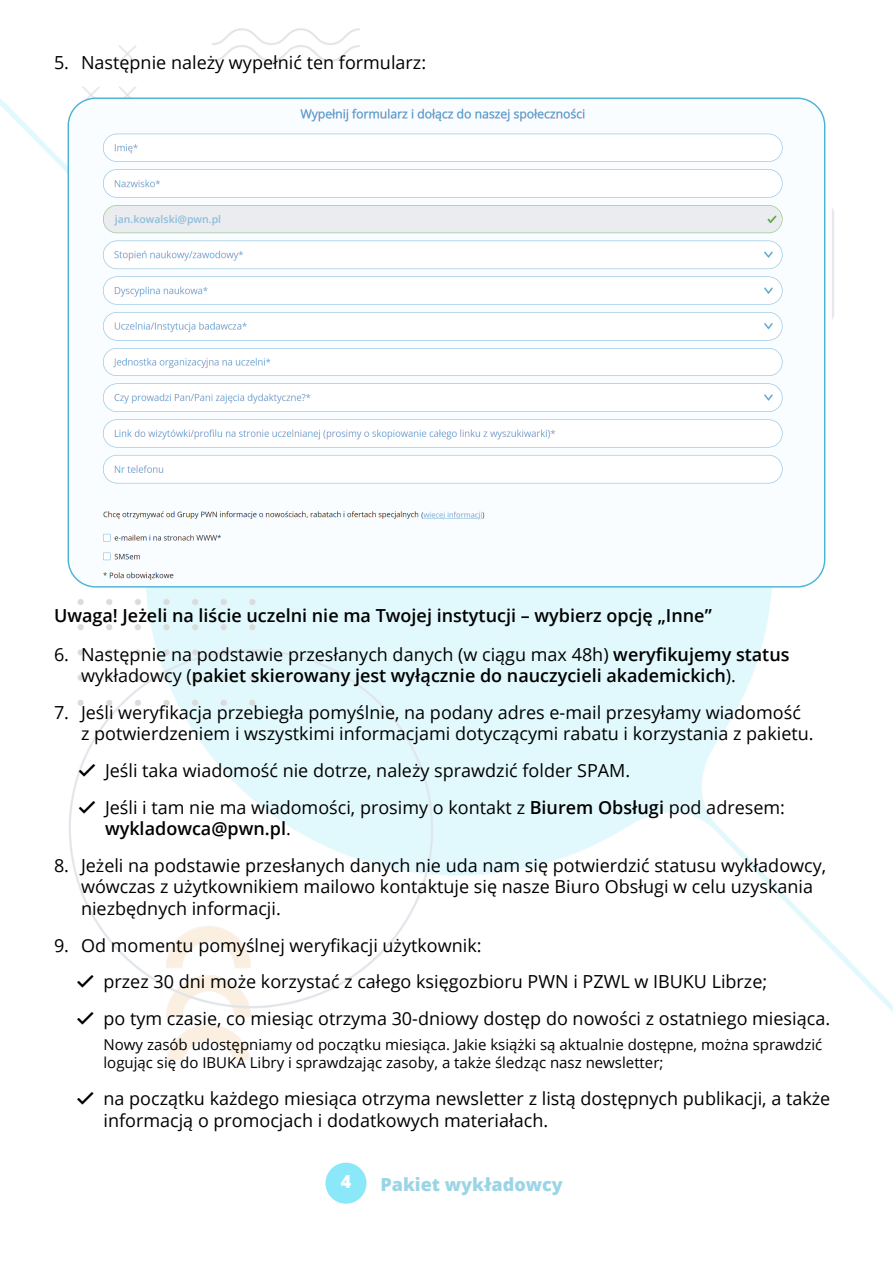
<style>
.page{position:relative;width:893px;height:1263px;background:#fff}
.page>*{position:absolute;margin:0;border:0;box-sizing:border-box;transform-origin:0 0}
.t1{font:18px/21.6px "Open Sans";color:#000}
.Styl_akapitowy_1{font:600 18px/21.6px "Open Sans";color:#000}
.t2{font:800 18px "Open Sans";color:#4bb4d2}
.t3{font:800 18px "Open Sans";color:#fff}
.wciecie{font:15px/18px "Open Sans";color:#000}
.Styl_akapitowy_1-2{font:600 10.5px "Open Sans";color:#8ebdd9}
.s1{font-weight:400}
.s2{font-weight:600}
</style>
<div class="page">
<img style="left:0;top:28px;width:893px;height:1031px">
<div style="left:325px;top:1162px;width:41px;height:42px;background:#8ae8f9;border-radius:50%"></div>
<img style="left:68px;top:98px;width:757px;height:489px">
<svg style="left:79px;top:764px;width:16px;height:12px"></svg>
<svg style="left:79px;top:801px;width:16px;height:12px"></svg>
<svg style="left:77px;top:975px;width:17px;height:13px"></svg>
<svg style="left:77px;top:1012px;width:17px;height:12px"></svg>
<p class="t1" style="left:54px;top:51px;width:374px">5. Następnie należy wypełnić ten formularz:</p>
<p class="Styl_akapitowy_1-2" style="left:115px;top:212px;width:108px">jan.kowalski@pwn.pl</p>
<p class="Styl_akapitowy_1" style="left:54px;top:604px;width:659px">Uwaga! Jeżeli na liście uczelni nie ma Twojej instytucji – wybierz opcję „Inne”</p>
<p class="Styl_akapitowy_1" style="left:81px;top:643px;width:710px;text-indent:-27px"><span class="s1">6. Następnie na podstawie przesłanych danych (w ciągu max 48h)</span> weryfikujemy status <span class="s1">wykładowcy (</span>pakiet skierowany jest wyłącznie do nauczycieli akademickich<span class="s1">).</span></p>
<p class="t1" style="left:81px;top:701px;width:734px;text-indent:-27px">7. Jeśli weryfikacja przebiegła pomyślnie, na podany adres e-mail przesyłamy wiadomość z potwierdzeniem i wszystkimi informacjami dotyczącymi rabatu i korzystania z pakietu.</p>
<p class="t1" style="left:105px;top:759px;width:527px">Jeśli taka wiadomość nie dotrze, należy sprawdzić folder SPAM.</p>
<p class="t1" style="left:105px;top:796px;width:681px">Jeśli i tam nie ma wiadomości, prosimy o kontakt z <span class="s2">Biurem Obsługi</span> pod adresem: <span class="s2">wykladowca@pwn.pl</span>.</p>
<p class="t1" style="left:81px;top:854px;width:747px;text-indent:-27px">8. Jeżeli na podstawie przesłanych danych nie uda nam się potwierdzić statusu wykładowcy, wówczas z użytkownikiem mailowo kontaktuje się nasze Biuro Obsługi w celu uzyskania niezbędnych informacji.</p>
<p class="t1" style="left:54px;top:934px;width:429px">9. Od momentu pomyślnej weryfikacji użytkownik:</p>
<p class="t1" style="left:104px;top:970px;width:665px">przez 30 dni może korzystać z całego księgozbioru PWN i PZWL w IBUKU Librze;</p>
<p class="t1" style="left:104px;top:1007px;width:728px">po tym czasie, co miesiąc otrzyma 30-dniowy dostęp do nowości z ostatniego miesiąca.</p>
<p class="wciecie" style="left:104px;top:1035px;width:720px">Nowy zasób udostępniamy od początku miesiąca. Jakie książki są aktualnie dostępne, można sprawdzić logując się do IBUKA Libry i sprawdzając zasoby, a także śledząc nasz newsletter;</p>
<p class="t1" style="left:104px;top:1087px;width:728px">na początku każdego miesiąca otrzyma newsletter z listą dostępnych publikacji, a także informacją o promocjach i dodatkowych materiałach.</p>
<p class="t3" style="left:341px;top:1168px;width:12px">4</p>
<p class="t2" style="left:380px;top:1171px;width:184px">Pakiet wykładowcy</p>
</div>
